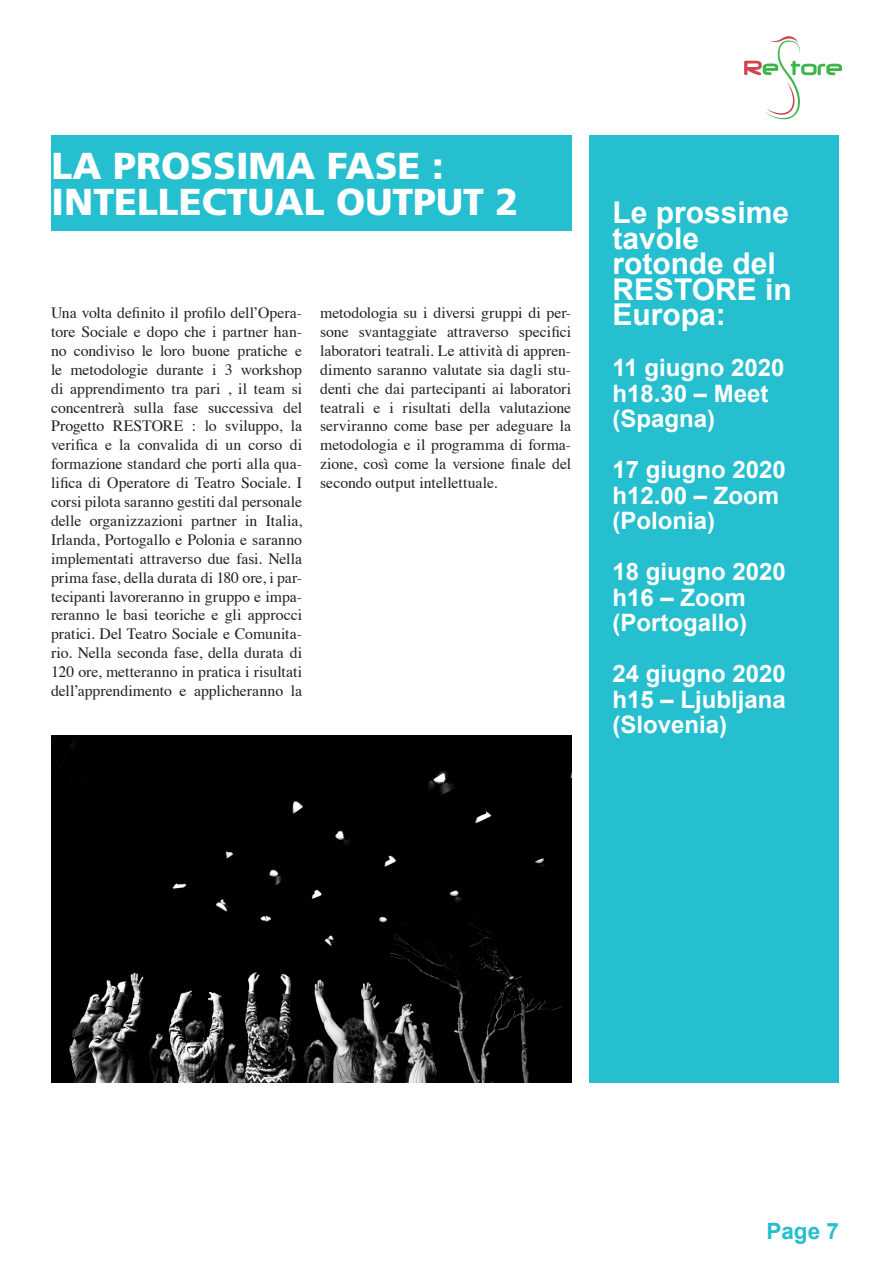
<style>
.page{position:relative;width:893px;height:1263px;background:#fff}
.page>*{position:absolute;margin:0;border:0;box-sizing:border-box;transform-origin:0 0}
.t1{font:900 37.5px/36px "Frutiger";color:#fff}
.t2{font:700 30px/25.5px "Arial";color:#fff}
.t3{font:700 24px/25.5px "Arial";color:#fff}
.t4{font:700 22.5px "Arial";color:#26bfcf}
.t5{font:15.75px/18.9px "Times";letter-spacing:-.005em;color:#231f20;text-align:justify}
</style>
<div class="page">
<svg style="left:744px;top:36px;width:98px;height:84px"></svg>
<div style="left:51px;top:135px;width:520px;height:95px;background:#26bfcf"></div>
<div style="left:589px;top:135px;width:250px;height:948px;background:#26bfcf"></div>
<img style="left:51px;top:736px;width:520px;height:347px">
<p class="t1" style="left:52px;top:148px;width:468px">LA PROSSIMA FASE :<br>INTELLECTUAL OUTPUT 2</p>
<p class="t5" style="left:51px;top:302px;width:253px">Una volta definito il profilo dell’Opera&shy;tore Sociale e dopo che i partner han&shy;no condiviso le loro buone pratiche e le metodologie durante i 3 workshop di apprendimento tra pari , il team si concentrerà sulla fase successiva del Progetto RESTORE : lo sviluppo, la verifica e la convalida di un corso di formazione standard che porti alla qua&shy;lifica di Operatore di Teatro Sociale. I corsi pilota saranno gestiti dal personale delle organizzazioni partner in Italia, Irlanda, Portogallo e Polonia e saranno implementati attraverso due fasi. Nella prima fase, della durata di 180 ore, i par&shy;tecipanti lavoreranno in gruppo e impa&shy;reranno le basi teoriche e gli approcci pratici. Del Teatro Sociale e Comunita&shy;rio. Nella seconda fase, della durata di 120 ore, metteranno in pratica i risultati dell’apprendimento e applicheranno la</p>
<p class="t5" style="left:320px;top:302px;width:253px">metodologia su i diversi gruppi di per&shy;sone svantaggiate attraverso specifici laboratori teatrali. Le attività di appren&shy;dimento saranno valutate sia dagli stu&shy;denti che dai partecipanti ai laboratori teatrali e i risultati della valutazione serviranno come base per adeguare la metodologia e il programma di forma&shy;zione, così come la versione finale del secondo output intellettuale.</p>
<p class="t2" style="left:612px;top:201px;width:181px">Le prossime tavole rotonde del<br>RESTORE in<br>Europa:</p>
<p class="t3" style="left:612px;top:356px;width:174px">11 giugno 2020 h18.30 – Meet (Spagna)</p>
<p class="t3" style="left:612px;top:458px;width:175px">17 giugno 2020 h12.00 – Zoom (Polonia)</p>
<p class="t3" style="left:612px;top:560px;width:175px">18 giugno 2020 h16 – Zoom (Portogallo)</p>
<p class="t3" style="left:612px;top:662px;width:175px;text-align:justify">24 giugno 2020 h15 – Ljubljana (Slovenia)</p>
<h3 class="t4" style="left:766px;top:1216px;width:74px">Page 7</h3>
</div>
